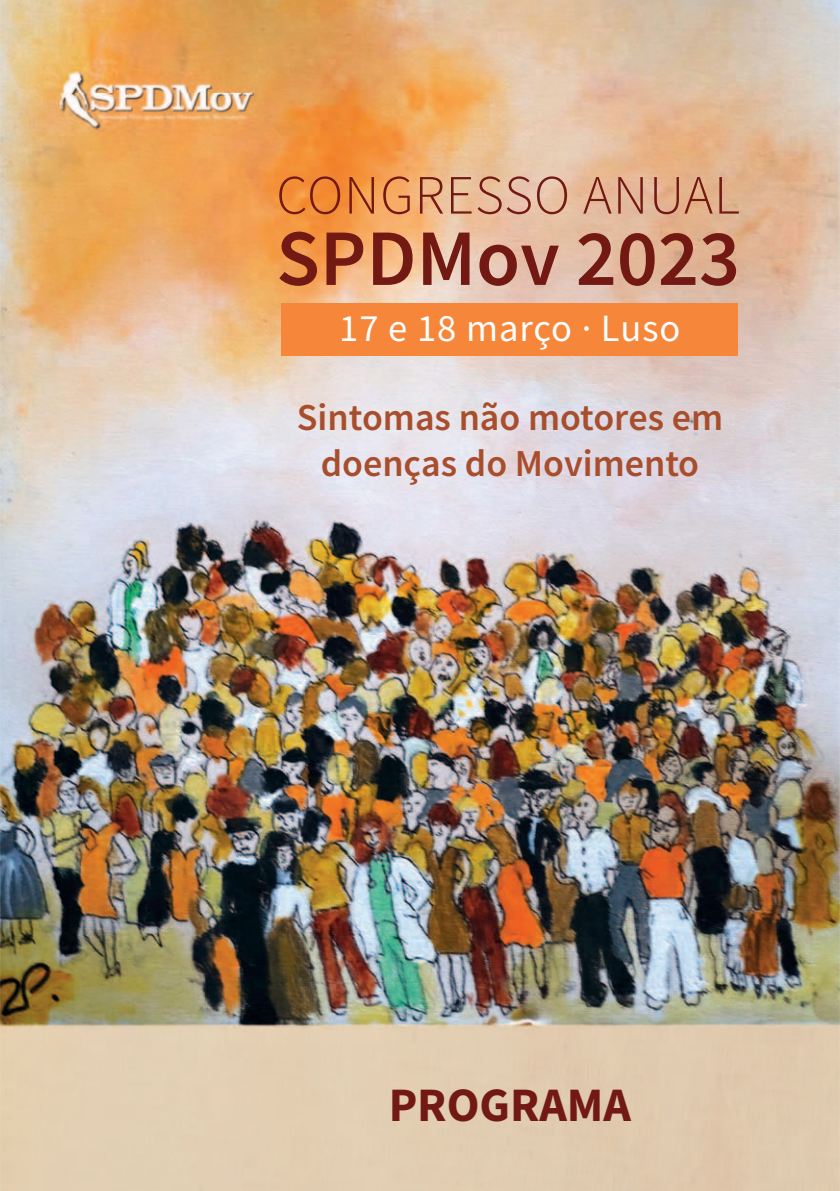
<style>
.page{position:relative;width:840px;height:1191px;background:#fff}
.page>*{position:absolute;margin:0;border:0;box-sizing:border-box;transform-origin:0 0}
.t1{font:600 80px "Source Sans Pro";color:#721914}
.t2{font:300 55.4px "Source Sans Pro";letter-spacing:.015em;color:#721914}
.t3{font:700 48px "Source Sans Pro";color:#721914}
.t4{font:38.6px "Source Sans Pro";letter-spacing:.025em;color:#fff}
.t5{font:600 38px/45.6px "Source Sans Pro";color:#a84e2c;text-align:center}
</style>
<div class="page">
<img style="left:0;top:0;width:839px;height:1191px">
<img style="left:57px;top:57px;width:200px;height:74px">
<div style="left:281px;top:303px;width:456px;height:53px;background:#f6873a"></div>
<h2 class="t2" style="left:276px;top:158px;width:465px">CONGRESSO ANUAL</h2>
<h1 class="t1" style="left:276px;top:226px;width:465px">SPDMov 2023</h1>
<p class="t4" style="left:339px;top:302px;width:342px">17 e 18 março · Luso</p>
<p class="t5" style="left:297px;top:398px;width:427px">Sintomas não motores em doenças do Movimento</p>
<p class="t3" style="left:388px;top:1072px;width:244px">PROGRAMA</p>
</div>
